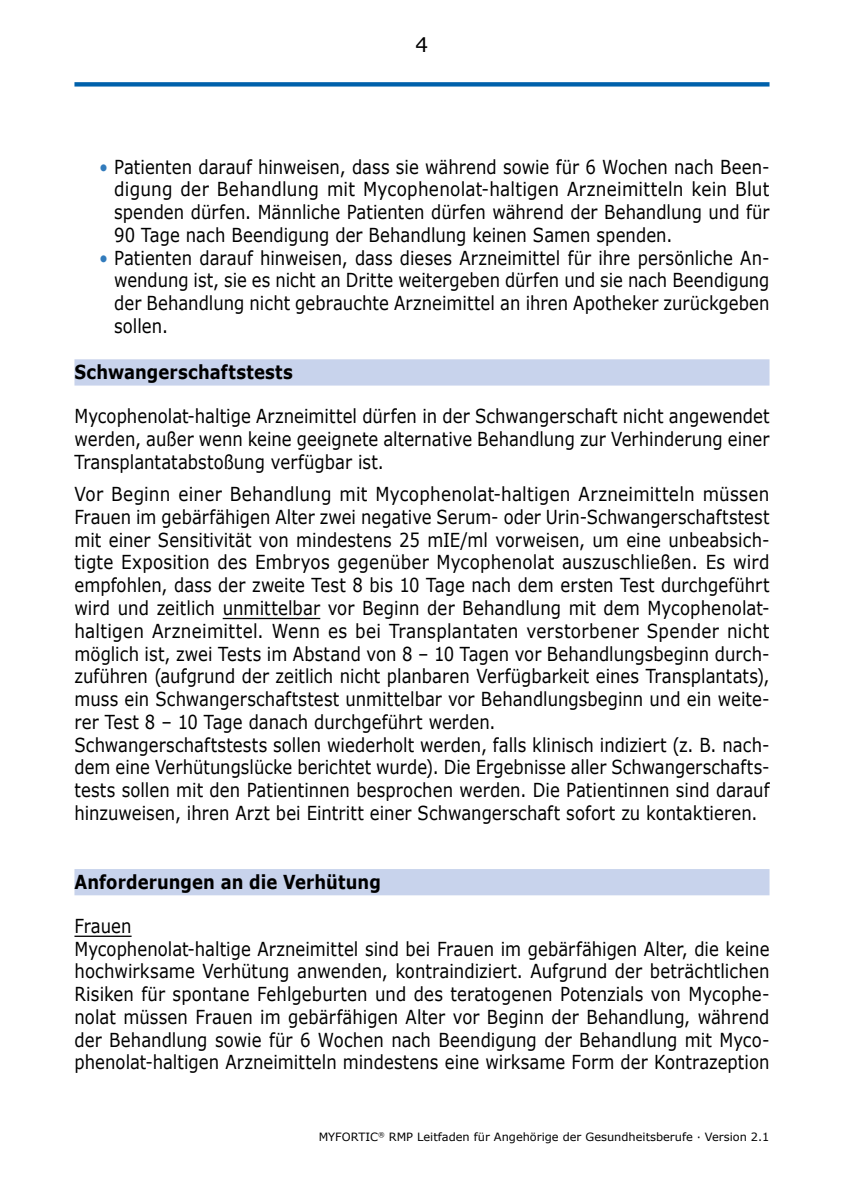
<style>
.page{position:relative;width:844px;height:1191px;background:#fff}
.page>*{position:absolute;margin:0;border:0;box-sizing:border-box;transform-origin:0 0}
.t1{font:20.12px "Verdana";color:#000}
.t2{font:19.25px/22.8px "Verdana";letter-spacing:.005em;color:#000;text-align:justify;scale:.85 1}
.t3{font:19.25px/22.8px "Verdana";letter-spacing:.005em;color:#000;scale:.87 1}
.t4{font:700 19.25px "Verdana";letter-spacing:.005em;color:#000;scale:.85 1}
.t5{font:11.38px "Verdana";color:#000}
.s1{color:#317bbc}
</style>
<div class="page">
<div style="left:74px;top:82px;width:695px;height:5px;background:#0061ab"></div>
<div style="left:74px;top:359px;width:695px;height:26px;background:#c8d3ec"></div>
<hr style="left:223px;top:618px;width:97px;height:1px;background:#000">
<div style="left:74px;top:869px;width:695px;height:26px;background:#c8d3ec"></div>
<hr style="left:74px;top:935px;width:57px;height:2px;background:#000">
<p class="t1" style="left:415px;top:31px;width:14px">4</p>
<p class="t2" style="left:114px;top:155px;width:772px;text-indent:-15px"><span class="s1">•</span> Patienten darauf hinweisen, dass sie während sowie für 6 Wochen nach Been&shy;digung der Behandlung mit Mycophenolat-haltigen Arzneimitteln kein Blut spenden dürfen. Männliche Patienten dürfen während der Behandlung und für 90 Tage nach Beendigung der Behandlung keinen Samen spenden.</p>
<p class="t2" style="left:114px;top:246px;width:772px;text-indent:-15px"><span class="s1">•</span> Patienten darauf hinweisen, dass dieses Arzneimittel für ihre persönliche An&shy;wendung ist, sie es nicht an Dritte weitergeben dürfen und sie nach Beendigung der Behandlung nicht gebrauchte Arzneimittel an ihren Apotheker zurückgeben sollen.</p>
<p class="t4" style="left:74px;top:358px;width:258px">Schwangerschaftstests</p>
<p class="t2" style="left:74px;top:404px;width:819px">Mycophenolat-haltige Arzneimittel dürfen in der Schwangerschaft nicht angewendet werden, außer wenn keine geeignete alternative Behandlung zur Verhinderung einer Transplantatabstoßung verfügbar ist.</p>
<p class="t3" style="left:74px;top:482px;width:800px">Vor Beginn einer Behandlung mit Mycophenolat-haltigen Arzneimitteln müssen Frauen im gebärfähigen Alter zwei negative Serum- oder Urin-Schwangerschaftstest mit einer Sensitivität von mindestens 25 mIE/ml vorweisen, um eine unbeabsich&shy;tigte Exposition des Embryos gegenüber Mycophenolat auszuschließen. Es wird empfohlen, dass der zweite Test 8 bis 10 Tage nach dem ersten Test durchgeführt wird und zeitlich unmittelbar vor Beginn der Behandlung mit dem Mycophenolat&shy;haltigen Arzneimittel. Wenn es bei Transplantaten verstorbener Spender nicht möglich ist, zwei Tests im Abstand von 8 – 10 Tagen vor Behandlungsbeginn durch&shy;zuführen (aufgrund der zeitlich nicht planbaren Verfügbarkeit eines Transplantats), muss ein Schwangerschaftstest unmittelbar vor Behandlungsbeginn und ein weite&shy;rer Test 8 – 10 Tage danach durchgeführt werden.<br>Schwangerschaftstests sollen wiederholt werden, falls klinisch indiziert (z. B. nach&shy;dem eine Verhütungslücke berichtet wurde). Die Ergebnisse aller Schwangerschafts&shy;tests sollen mit den Patientinnen besprochen werden. Die Patientinnen sind darauf hinzuweisen, ihren Arzt bei Eintritt einer Schwangerschaft sofort zu kontaktieren.</p>
<p class="t4" style="left:74px;top:868px;width:362px">Anforderungen an die Verhütung</p>
<p class="t2" style="left:74px;top:914px;width:819px;text-align:left">Frauen<br>Mycophenolat-haltige Arzneimittel sind bei Frauen im gebärfähigen Alter, die keine hochwirksame Verhütung anwenden, kontraindiziert. Aufgrund der beträchtlichen Risiken für spontane Fehlgeburten und des teratogenen Potenzials von Mycophe&shy;nolat müssen Frauen im gebärfähigen Alter vor Beginn der Behandlung, während der Behandlung sowie für 6 Wochen nach Beendigung der Behandlung mit Myco&shy;phenolat-haltigen Arzneimitteln mindestens eine wirksame Form der Kontrazeption</p>
<p class="t5" style="left:318px;top:1128px;width:452px">MYFORTIC<sup>®</sup> RMP Leitfaden für Angehörige der Gesundheitsberufe · Version 2.1</p>
</div>
